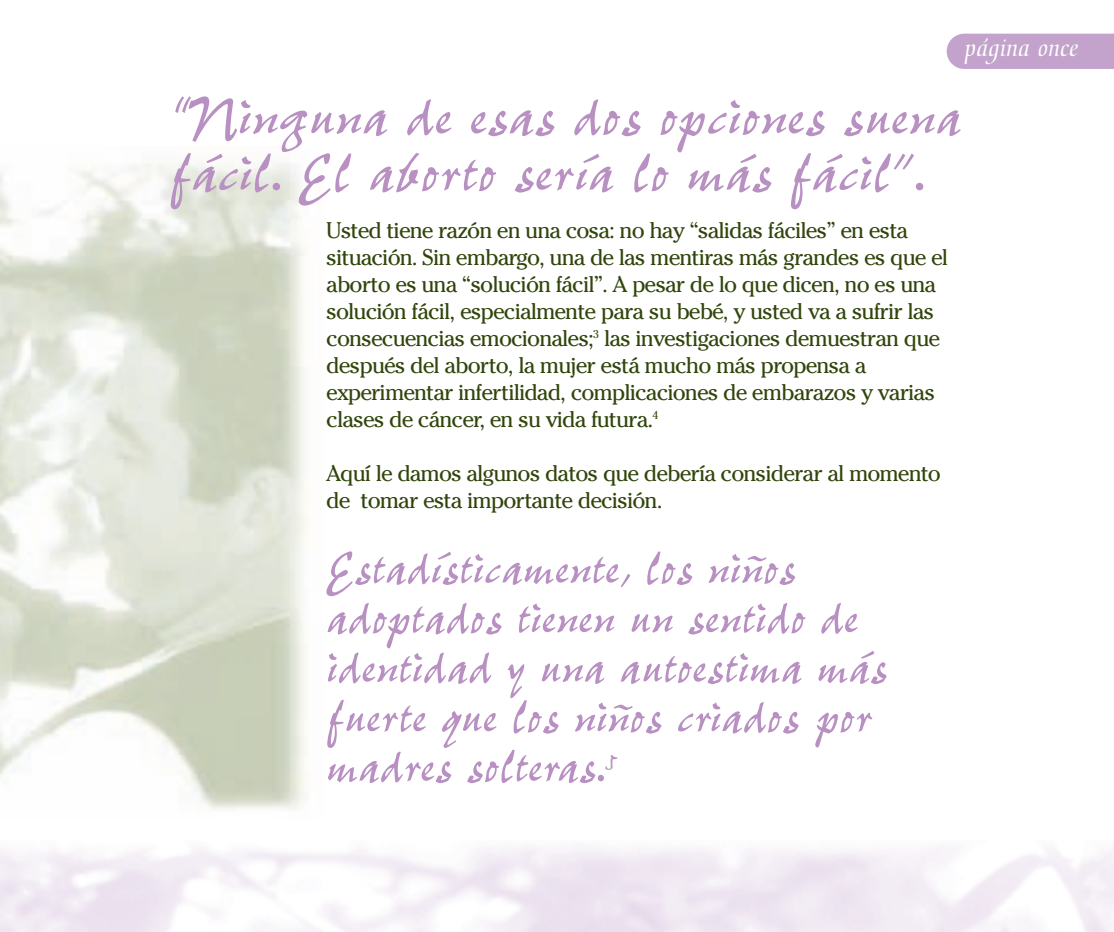
<style>
.page{position:relative;width:1114px;height:932px;background:#fff}
.page>*{position:absolute;margin:0;border:0;box-sizing:border-box;transform-origin:0 0}
.t1{font:63px/56.2px "Pepita";color:#b890c2}
.t2{font:54px/49.5px "Pepita";color:#b890c2;scale:.96 1}
.t3{font:27px "Medici Script";color:#fff}
.t4{font:22.5px/27px "Cheltenham";letter-spacing:-.04em;color:#31450b}
</style>
<div class="page">
<div style="left:946px;top:34px;width:168px;height:35px;background:#c3a3cc"></div>
<p class="t3" style="left:964px;top:36px;width:115px">página once</p>
<p class="t1" style="left:170px;top:83px;width:793px">“Ninguna de esas dos opciones suena fácil. El aborto sería lo más fácil”.</p>
<p class="t4" style="left:326px;top:216px;width:623px">Usted tiene razón en una cosa: no hay “salidas fáciles” en esta situación. Sin embargo, una de las mentiras más grandes es que el aborto es una “solución fácil”. A pesar de lo que dicen, no es una solución fácil, especialmente para su bebé, y usted va a sufrir las consecuencias emocionales;<sup>3</sup> las investigaciones demuestran que después del aborto, la mujer está mucho más propensa a experimentar infertilidad, complicaciones de embarazos y varias clases de cáncer, en su vida futura.<sup>4</sup></p>
<p class="t4" style="left:326px;top:459px;width:616px">Aquí le damos algunos datos que debería considerar al momento de tomar esta importante decisión.</p>
<p class="t2" style="left:326px;top:538px;width:586px">Estadísticamente, los niños adoptados tienen un sentido de identidad y una autoestima más fuerte que los niños criados por madres solteras.<sup>5</sup></p>
</div>
